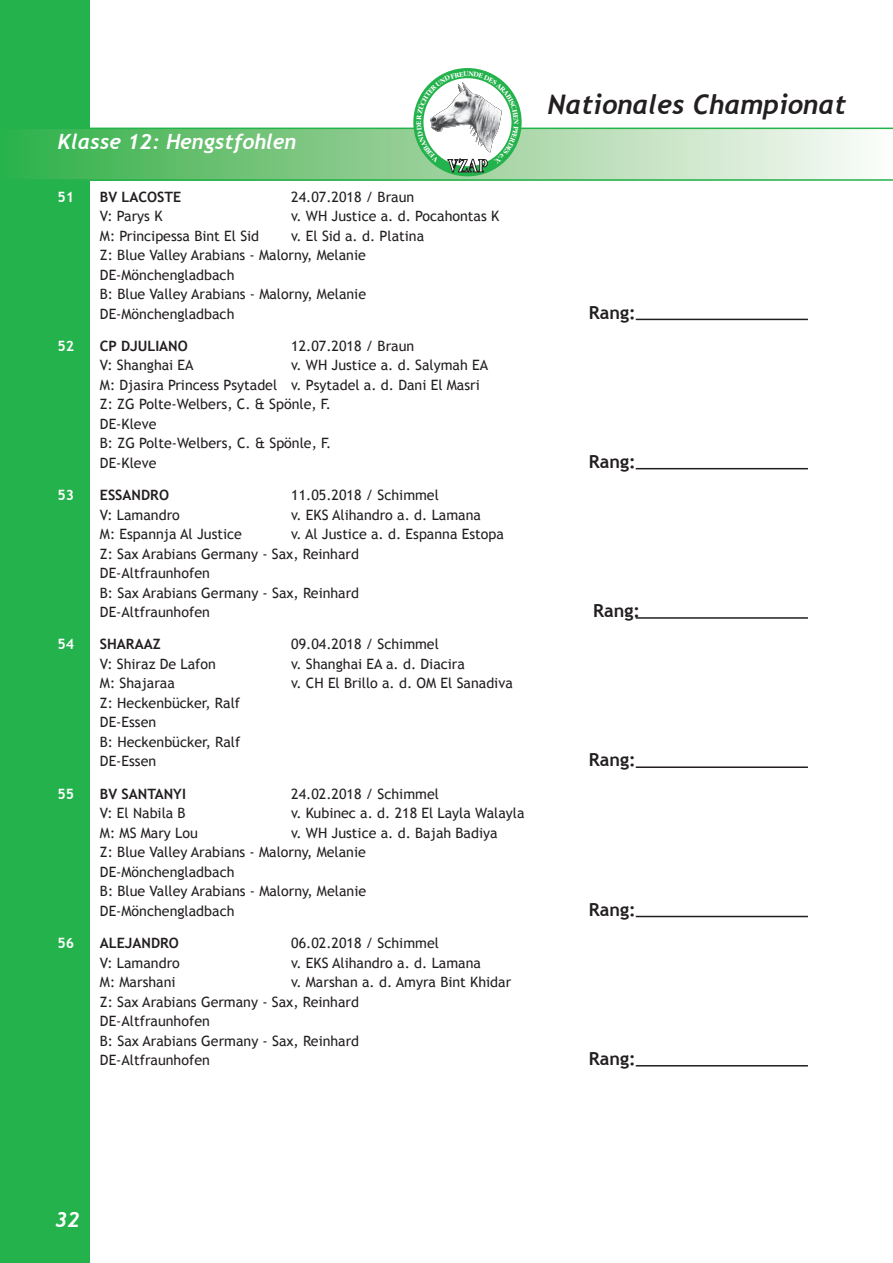
<style>
.page{position:relative;width:893px;height:1263px;background:#fff}
.page>*{position:absolute;margin:0;border:0;box-sizing:border-box;transform-origin:0 0}
.t1{font:italic 700 27px "Trebuchet";color:#231f20}
.t2{font:italic 700 21px "Trebuchet";color:#fff}
.t3{font:700 18px "Trebuchet MS";color:#231f20}
.t4{font:700 17.85px "Garamond ITCBQ";color:#fff;scale:.76 1}
.t5{font:14.25px/19.5px "Trebuchet MS";color:#231f20}
.t6{font:700 14.25px "Trebuchet MS";color:#231f20}
.t7{font:700 14.25px "Trebuchet MS";color:#fff}
</style>
<div class="page">
<div style="left:0;top:0;width:89px;height:1263px;background:#23b24b"></div>
<div style="left:0;top:128px;width:893px;height:52px;background:linear-gradient(to right,#34ae46,#fff9f6)"></div>
<hr style="left:0;top:128px;width:893px;height:1px;background:#23b24b">
<hr style="left:0;top:179px;width:893px;height:2px;background:#23b24b">
<svg style="left:413px;top:68px;width:109px;height:108px"></svg>
<hr style="left:636px;top:319px;width:172px;height:1px;background:#231f20">
<hr style="left:636px;top:468px;width:172px;height:1px;background:#231f20">
<hr style="left:636px;top:617px;width:172px;height:2px;background:#231f20">
<hr style="left:636px;top:766px;width:172px;height:2px;background:#231f20">
<hr style="left:636px;top:916px;width:172px;height:1px;background:#231f20">
<hr style="left:636px;top:1065px;width:172px;height:1px;background:#231f20">
<svg style="left:417px;top:71px;width:101px;height:101px"></svg>
<h2 class="t2" style="left:57px;top:128px;width:240px">Klasse 12: Hengstfohlen</h2>
<p class="t4" style="left:448px;top:156px;width:54px">VZAP</p>
<p class="t7" style="left:57px;top:188px;width:18px">51</p>
<p class="t6" style="left:100px;top:188px;width:83px">BV LACOSTE</p>
<p class="t5" style="left:291px;top:187px;width:124px">24.07.2018 / Braun</p>
<p class="t5" style="left:100px;top:207px;width:64px">V: Parys K</p>
<p class="t5" style="left:291px;top:207px;width:210px">v. WH Justice a. d. Pocahontas K</p>
<p class="t5" style="left:100px;top:226px;width:161px">M: Principessa Bint El Sid</p>
<p class="t5" style="left:100px;top:226px;width:326px;text-indent:191px">v. El Sid a. d. Platina<br>Z: Blue Valley Arabians - Malorny, Melanie<br>DE-Mönchengladbach<br>B: Blue Valley Arabians - Malorny, Melanie<br>DE-Mönchengladbach</p>
<p class="t7" style="left:57px;top:337px;width:18px">52</p>
<p class="t6" style="left:100px;top:337px;width:89px">CP DJULIANO</p>
<p class="t5" style="left:291px;top:336px;width:124px">12.07.2018 / Braun</p>
<p class="t5" style="left:100px;top:356px;width:95px">V: Shanghai EA</p>
<p class="t5" style="left:100px;top:356px;width:390px;text-indent:191px">v. WH Justice a. d. Salymah EA<br>M: Djasira Princess Psytadel v. Psytadel a. d. Dani El Masri<br>Z: ZG Polte-Welbers, C. &amp; Spönle, F.<br>DE-Kleve<br>B: ZG Polte-Welbers, C. &amp; Spönle, F.<br>DE-Kleve</p>
<p class="t7" style="left:57px;top:486px;width:18px">53</p>
<p class="t6" style="left:100px;top:486px;width:71px">ESSANDRO</p>
<p class="t5" style="left:291px;top:486px;width:149px">11.05.2018 / Schimmel</p>
<p class="t5" style="left:100px;top:505px;width:81px">V: Lamandro</p>
<p class="t5" style="left:291px;top:505px;width:191px">v. EKS Alihandro a. d. Lamana</p>
<p class="t5" style="left:100px;top:525px;width:144px">M: Espannja Al Justice</p>
<p class="t5" style="left:100px;top:525px;width:405px;text-indent:191px">v. Al Justice a. d. Espanna Estopa<br>Z: Sax Arabians Germany - Sax, Reinhard<br>DE-Altfraunhofen<br>B: Sax Arabians Germany - Sax, Reinhard<br>DE-Altfraunhofen</p>
<p class="t7" style="left:57px;top:635px;width:18px">54</p>
<p class="t6" style="left:100px;top:635px;width:62px">SHARAAZ</p>
<p class="t5" style="left:291px;top:635px;width:149px">09.04.2018 / Schimmel</p>
<p class="t5" style="left:100px;top:654px;width:117px">V: Shiraz De Lafon</p>
<p class="t5" style="left:291px;top:654px;width:175px">v. Shanghai EA a. d. Diacira</p>
<p class="t5" style="left:100px;top:674px;width:76px">M: Shajaraa</p>
<p class="t5" style="left:291px;top:674px;width:223px">v. CH El Brillo a. d. OM El Sanadiva</p>
<p class="t5" style="left:100px;top:693px;width:142px">Z: Heckenbücker, Ralf<br>DE-Essen<br>B: Heckenbücker, Ralf<br>DE-Essen</p>
<p class="t7" style="left:57px;top:785px;width:18px">55</p>
<p class="t6" style="left:100px;top:785px;width:88px">BV SANTANYI</p>
<p class="t5" style="left:291px;top:784px;width:149px">24.02.2018 / Schimmel</p>
<p class="t5" style="left:100px;top:804px;width:87px">V: El Nabila B</p>
<p class="t5" style="left:291px;top:804px;width:235px">v. Kubinec a. d. 218 El Layla Walayla</p>
<p class="t5" style="left:100px;top:823px;width:99px">M: MS Mary Lou</p>
<p class="t5" style="left:100px;top:823px;width:399px;text-indent:191px">v. WH Justice a. d. Bajah Badiya<br>Z: Blue Valley Arabians - Malorny, Melanie<br>DE-Mönchengladbach<br>B: Blue Valley Arabians - Malorny, Melanie<br>DE-Mönchengladbach</p>
<p class="t7" style="left:57px;top:934px;width:18px">56</p>
<p class="t6" style="left:100px;top:934px;width:81px">ALEJANDRO</p>
<p class="t5" style="left:291px;top:933px;width:149px">06.02.2018 / Schimmel</p>
<p class="t5" style="left:100px;top:953px;width:81px">V: Lamandro</p>
<p class="t5" style="left:291px;top:953px;width:191px">v. EKS Alihandro a. d. Lamana</p>
<p class="t5" style="left:100px;top:972px;width:77px">M: Marshani</p>
<p class="t5" style="left:100px;top:972px;width:413px;text-indent:191px">v. Marshan a. d. Amyra Bint Khidar<br>Z: Sax Arabians Germany - Sax, Reinhard<br>DE-Altfraunhofen<br>B: Sax Arabians Germany - Sax, Reinhard<br>DE-Altfraunhofen</p>
<h1 class="t1" style="left:548px;top:88px;width:300px">Nationales Championat</h1>
<p class="t3" style="left:589px;top:301px;width:48px">Rang:</p>
<p class="t3" style="left:589px;top:450px;width:48px">Rang:</p>
<p class="t3" style="left:593px;top:599px;width:48px">Rang:</p>
<p class="t3" style="left:589px;top:749px;width:48px">Rang:</p>
<p class="t3" style="left:589px;top:898px;width:48px">Rang:</p>
<p class="t3" style="left:589px;top:1047px;width:48px">Rang:</p>
<h2 class="t2" style="left:55px;top:1207px;width:26px">32</h2>
</div>
